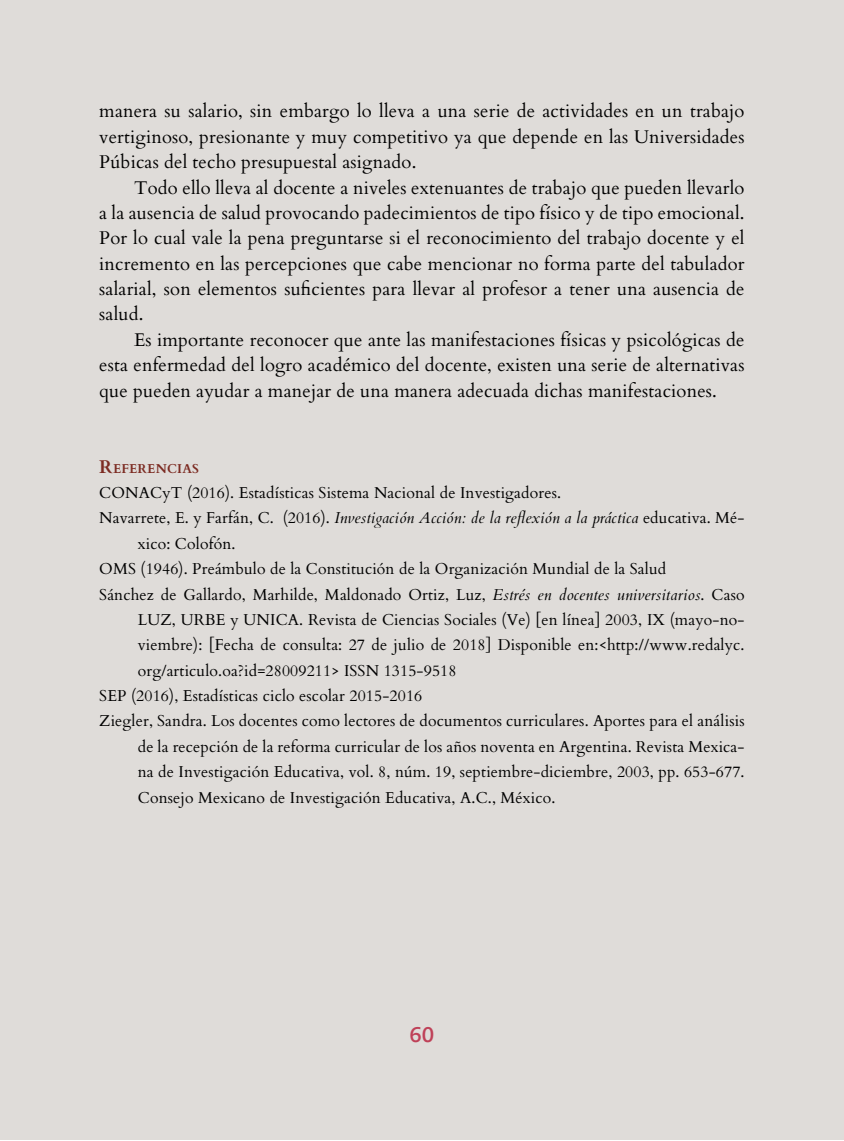
<style>
.page{position:relative;width:844px;height:1141px;background:#fff}
.page>*{position:absolute;margin:0;border:0;box-sizing:border-box;transform-origin:0 0}
.t1{font:700 21px "Caecilia LT Std";color:#bf4158}
.t2{font:18.38px/25.4px "Cardo";letter-spacing:.01em;color:#000;text-align:justify}
.t3{font:15.75px "Cardo";letter-spacing:.01em;color:#000}
.t4{font:italic 15.75px "Cardo";letter-spacing:.01em;color:#000}
.t5{font:700 12.78px "Cardo";letter-spacing:.015em;color:#7c2b22}
.s1{font-size:18.38px}
.s2{font-style:normal}
.s3{font-style:italic}
</style>
<div class="page">
<div style="left:1px;top:1px;width:842px;height:1139px;background:#dfdcd9"></div>
<p class="t2" style="left:99px;top:98px;width:646px">manera su salario, sin embargo lo lleva a una serie de actividades en un trabajo vertiginoso, presionante y muy competitivo ya que depende en las Universidades Púbicas del techo presupuestal asignado.</p>
<p class="t2" style="left:99px;top:174px;width:646px;text-indent:35px">Todo ello lleva al docente a niveles extenuantes de trabajo que pueden llevarlo a la ausencia de salud provocando padecimientos de tipo físico y de tipo emocional.<br>Por lo cual vale la pena preguntarse si el reconocimiento del trabajo docente y el incremento en las percepciones que cabe mencionar no forma parte del tabulador salarial, son elementos suficientes para llevar al profesor a tener una ausencia de salud.</p>
<p class="t2" style="left:99px;top:326px;width:646px;text-indent:35px">Es importante reconocer que ante las manifestaciones físicas y psicológicas de esta enfermedad del logro académico del docente, existen una serie de alternativas que pueden ayudar a manejar de una manera adecuada dichas manifestaciones.</p>
<p class="t5" style="left:99px;top:458px;width:101px"><span class="s1">R</span>EFERENCIAS</p>
<p class="t3" style="left:99px;top:480px;width:463px">CONACyT (2016). Estadísticas Sistema Nacional de Investigadores.</p>
<p class="t4" style="left:99px;top:509px;width:646px"><span class="s2">Navarrete, E. y Farfán, C. (2016).</span> Investigación Acción: de la reflexión a la práctica <span class="s2">educativa. Mé-</span></p>
<p class="t3" style="left:138px;top:531px;width:99px">xico: Colofón.</p>
<p class="t3" style="left:99px;top:556px;width:568px">OMS (1946). Preámbulo de la Constitución de la Organización Mundial de la Salud</p>
<p class="t3" style="left:99px;top:582px;width:646px">Sánchez de Gallardo, Marhilde, Maldonado Ortiz, Luz, <span class="s3">Estrés en docentes universitarios</span>. Caso</p>
<p class="t3" style="left:138px;top:607px;width:608px">LUZ, URBE y UNICA. Revista de Ciencias Sociales (Ve) [en línea] 2003, IX (mayo-no-</p>
<p class="t3" style="left:138px;top:632px;width:608px">viembre): [Fecha de consulta: 27 de julio de 2018] Disponible en:&lt;http://www.redalyc.</p>
<p class="t3" style="left:138px;top:658px;width:320px">org/articulo.oa?id=28009211&gt; ISSN 1315-9518</p>
<p class="t3" style="left:99px;top:683px;width:324px">SEP (2016), Estadísticas ciclo escolar 2015-2016</p>
<p class="t3" style="left:99px;top:708px;width:646px">Ziegler, Sandra. Los docentes como lectores de documentos curriculares. Aportes para el análisis</p>
<p class="t3" style="left:138px;top:734px;width:608px">de la recepción de la reforma curricular de los años noventa en Argentina. Revista Mexica-</p>
<p class="t3" style="left:138px;top:759px;width:608px">na de Investigación Educativa, vol. 8, núm. 19, septiembre-diciembre, 2003, pp. 653-677.</p>
<p class="t3" style="left:138px;top:785px;width:419px">Consejo Mexicano de Investigación Educativa, A.C., México.</p>
<h1 class="t1" style="left:409px;top:1022px;width:26px">60</h1>
</div>
